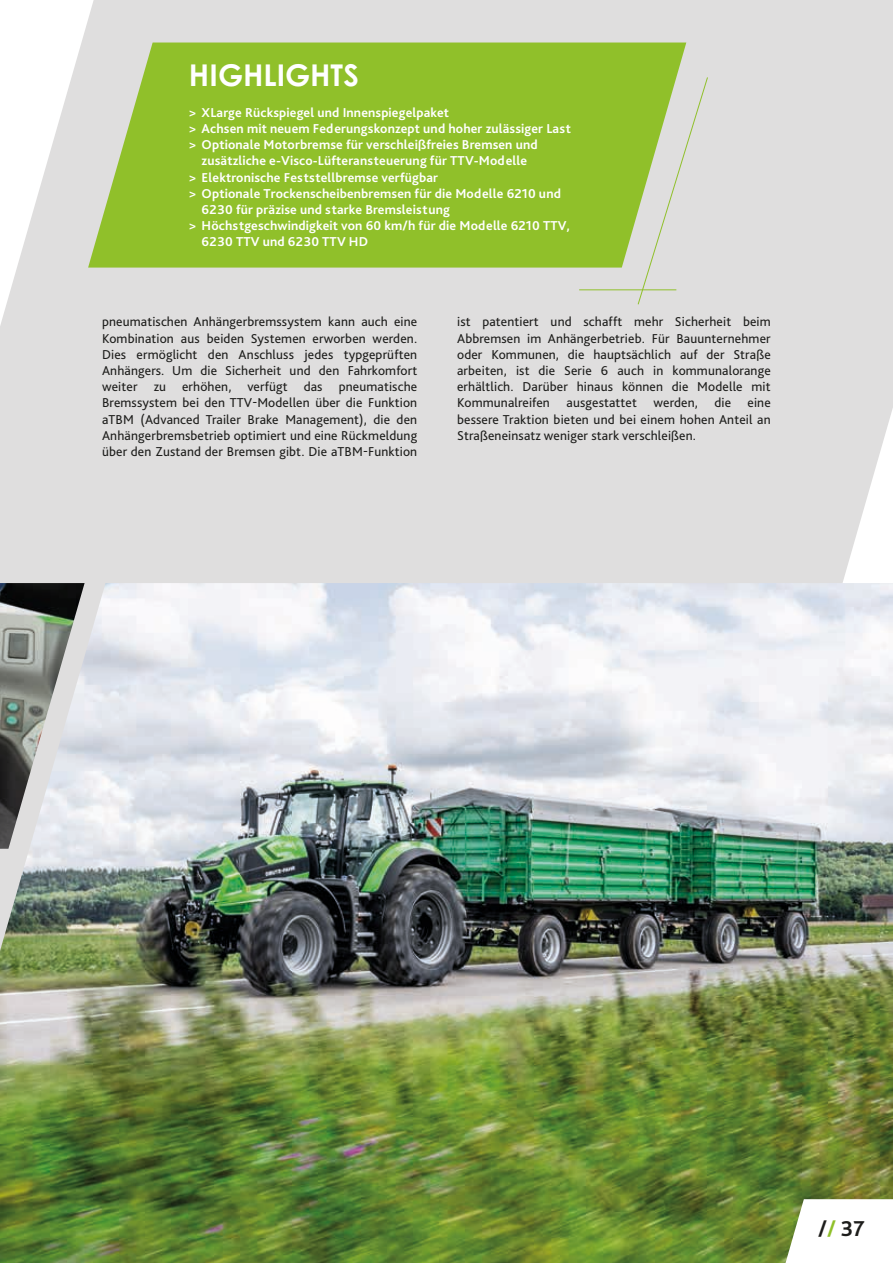
<style>
.page{position:relative;width:893px;height:1263px;background:#fff}
.page>*{position:absolute;margin:0;border:0;box-sizing:border-box;transform-origin:0 0}
.t1{font:700 30px "Century Gothic Pro";letter-spacing:.005em;color:#fff}
.t2{font:700 22.5px "Bliss Pro";color:#1d1d1b}
.t3{font:13.5px/16.2px "Bliss Pro";letter-spacing:.01em;color:#1d1d1b;text-align:justify}
.t4{font:700 13.5px "Bliss Pro";letter-spacing:.01em;color:#fff}
.s1{color:#90c02a}
</style>
<div class="page">
<div style="left:0;top:0;width:893px;height:583px;background:#dfdede"></div>
<div style="left:88px;top:43px;width:598px;height:225px;background:#90c02a"></div>
<svg style="left:637px;top:77px;width:71px;height:228px;background:#d0d8bc"></svg>
<hr style="left:579px;top:289px;width:97px;height:1px;background:#90c02a">
<img style="left:0;top:583px;width:893px;height:680px">
<svg style="left:779px;top:1199px;width:114px;height:64px"></svg>
<h1 class="t1" style="left:189px;top:56px;width:172px">HIGHLIGHTS</h1>
<p class="t4" style="left:189px;top:104px;width:262px">&gt; XLarge Rückspiegel und Innenspiegelpaket</p>
<p class="t4" style="left:189px;top:120px;width:384px">&gt; Achsen mit neuem Federungskonzept und hoher zulässiger Last</p>
<p class="t4" style="left:189px;top:136px;width:350px">&gt; Optionale Motorbremse für verschleißfreies Bremsen und</p>
<p class="t4" style="left:202px;top:152px;width:327px">zusätzliche e-Visco-Lüfteransteuerung für TTV-Modelle</p>
<p class="t4" style="left:189px;top:169px;width:251px">&gt; Elektronische Feststellbremse verfügbar</p>
<p class="t4" style="left:189px;top:185px;width:374px">&gt; Optionale Trockenscheibenbremsen für die Modelle 6210 und</p>
<p class="t4" style="left:202px;top:201px;width:250px">6230 für präzise und starke Bremsleistung</p>
<p class="t4" style="left:189px;top:217px;width:383px">&gt; Höchstgeschwindigkeit von 60 km/h für die Modelle 6210 TTV,</p>
<p class="t4" style="left:202px;top:233px;width:168px">6230 TTV und 6230 TTV HD</p>
<p class="t3" style="left:102px;top:314px;width:317px">pneumatischen Anhängerbremssystem kann auch eine Kombination aus beiden Systemen erworben werden.<br>Dies ermöglicht den Anschluss jedes typgeprüften Anhängers. Um die Sicherheit und den Fahrkomfort weiter zu erhöhen, verfügt das pneumatische Bremssystem bei den TTV-Modellen über die Funktion aTBM (Advanced Trailer Brake Management), die den Anhängerbremsbetrieb optimiert und eine Rückmeldung über den Zustand der Bremsen gibt. Die aTBM-Funktion</p>
<p class="t3" style="left:457px;top:314px;width:315px">ist patentiert und schafft mehr Sicherheit beim Abbremsen im Anhängerbetrieb. Für Bauunternehmer oder Kommunen, die hauptsächlich auf der Straße arbeiten, ist die Serie 6 auch in kommunalorange erhältlich. Darüber hinaus können die Modelle mit Kommunalreifen ausgestattet werden, die eine bessere Traktion bieten und bei einem hohen Anteil an Straßeneinsatz weniger stark verschleißen.</p>
<h2 class="t2" style="left:818px;top:1215px;width:48px">/<span class="s1">/</span> 37</h2>
</div>
